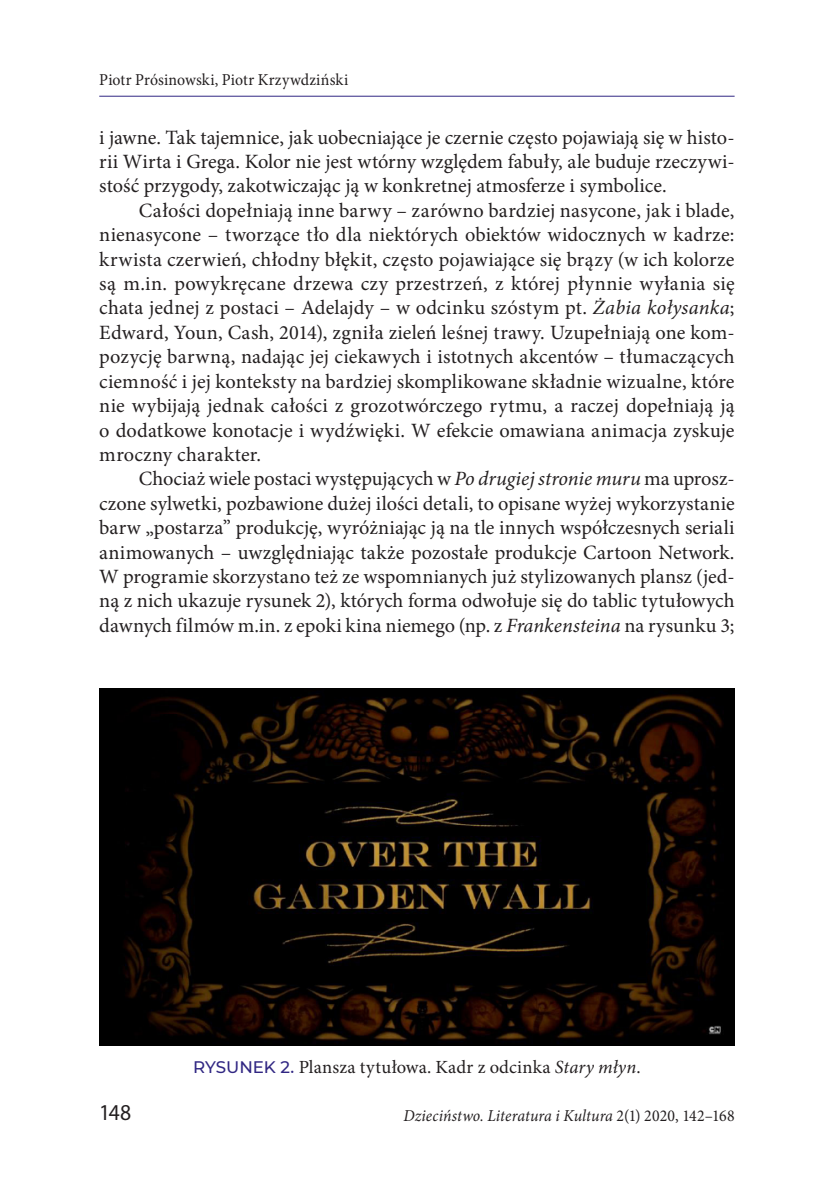
<style>
.page{position:relative;width:819px;height:1181px;background:#fff}
.page>*{position:absolute;margin:0;border:0;box-sizing:border-box;transform-origin:0 0}
.t1{font:22.75px "Myriad Pro";color:#231f20;scale:.95 1}
.tekst{font:20.3px/24.5px "Minion Pro";letter-spacing:.005em;color:#231f20;text-align:justify}
.podpis{font:18.55px "Minion Pro";letter-spacing:.01em;color:#231f20}
.t2{font:italic 16.62px "Minion Pro";letter-spacing:.005em;color:#231f20;scale:.95 1}
.t3{font:16.62px "Minion Pro";letter-spacing:.01em;color:#231f20;scale:.95 1}
.s1{font-style:italic}
.s2{font-family:"Montserrat";font-weight:500;font-size:16.62px;color:#312783}
.s3{font-style:normal}
</style>
<div class="page">
<hr style="left:99px;top:96px;width:635px;height:1px;background:#312783">
<img style="left:99px;top:688px;width:635px;height:357px">
<p class="t3" style="left:99px;top:69px;width:264px">Piotr Prósinowski, Piotr Krzywdziński</p>
<p class="tekst" style="left:99px;top:125px;width:636px">i jawne. Tak tajemnice, jak uobecniające je czernie często pojawiają się w histo&shy;rii Wirta i Grega. Kolor nie jest wtórny względem fabuły, ale buduje rzeczywi&shy;stość przygody, zakotwiczając ją w konkretnej atmosferze i symbolice.</p>
<p class="tekst" style="left:99px;top:198px;width:637px;text-indent:40px">Całości dopełniają inne barwy – zarówno bardziej nasycone, jak i blade, nienasycone – tworzące tło dla niektórych obiektów widocznych w kadrze: krwista czerwień, chłodny błękit, często pojawiające się brązy (w ich kolorze są m.in. powykręcane drzewa czy przestrzeń, z której płynnie wyłania się chata jednej z postaci – Adelajdy – w odcinku szóstym pt. <span class="s1">Żabia kołysanka</span>; Edward, Youn, Cash, 2014), zgniła zieleń leśnej trawy. Uzupełniają one kom&shy;pozycję barwną, nadając jej ciekawych i istotnych akcentów – tłumaczących ciemność i jej konteksty na bardziej skomplikowane składnie wizualne, które nie wybijają jednak całości z grozotwórczego rytmu, a raczej dopełniają ją o dodatkowe konotacje i wydźwięki. W efekcie omawiana animacja zyskuje mroczny charakter.</p>
<p class="tekst" style="left:99px;top:467px;width:637px;text-indent:40px">Chociaż wiele postaci występujących w <span class="s1">Po drugiej stronie muru</span> ma uprosz&shy;czone sylwetki, pozbawione dużej ilości detali, to opisane wyżej wykorzystanie barw „postarza” produkcję, wyróżniając ją na tle innych współczesnych seriali animowanych – uwzględniając także pozostałe produkcje Cartoon Network.<br>W programie skorzystano też ze wspomnianych już stylizowanych plansz (jed&shy;ną z nich ukazuje rysunek 2), których forma odwołuje się do tablic tytułowych dawnych filmów m.in. z epoki kina niemego (np. z <span class="s1">Frankensteina</span> na rysunku 3;</p>
<p class="t1" style="left:99px;top:1098px;width:35px">148</p>
<p class="podpis" style="left:193px;top:1054px;width:449px"><span class="s2">RYSUNEK 2.</span> Plansza tytułowa. Kadr z odcinka <span class="s1">Stary młyn</span>.</p>
<p class="t2" style="left:403px;top:1104px;width:350px">Dzieciństwo. Literatura i Kultura <span class="s3">2(1) 2020, 142–168</span></p>
</div>
